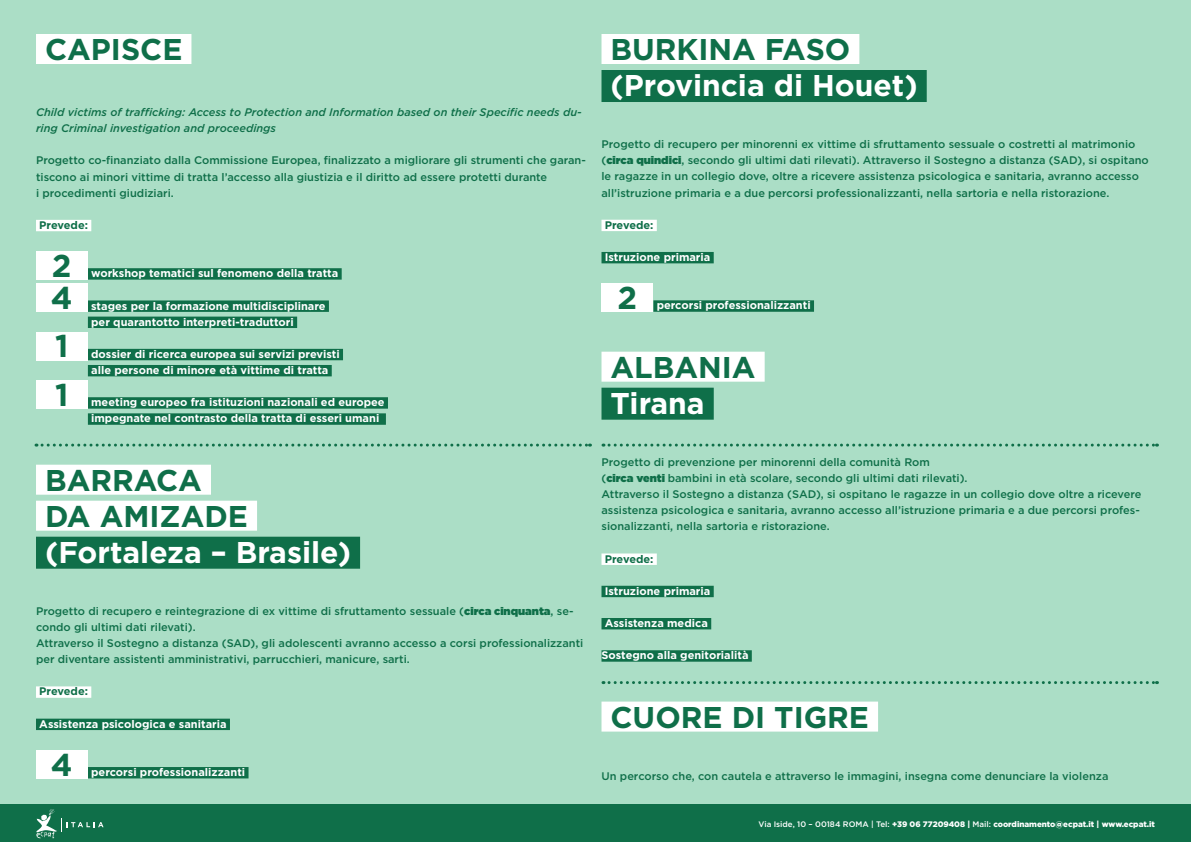
<style>
.page{position:relative;width:1191px;height:842px;background:#abdec6}
.page>*{position:absolute;margin:0;border:0;box-sizing:border-box;transform-origin:0 0}
.t1{font:700 31.6px "Gotham";color:#0f6f49}
.t2{font:700 30px/36px "Gotham";color:#fff}
.t3{font:700 30px/36px "Gotham";color:#0f6f49}
.t4{font:500 11px/16.1px "Gotham";color:#0f6f49}
.t5{font:700 11px/16.1px "Gotham";color:#fff}
.t6{font:italic 500 11px/16.1px "Gotham";color:#0f6f49}
.t7{font:700 11px "Gotham";letter-spacing:-.01em;color:#0f6f49}
.t8{font:900 8px "Gotham";color:#fff}
.s1{color:#0f6f49}
.s2{font-weight:900}
.s3{color:#fff}
.s4{font-weight:500}
</style>
<div class="page">
<div style="left:0;top:804px;width:1191px;height:38px;background:#0f6f49"></div>
<svg style="left:36px;top:809px;width:68px;height:29px"></svg>
<div style="left:36px;top:34px;width:155px;height:30px;background:#fff"></div>
<div style="left:36px;top:220px;width:55px;height:11px;background:#fff"></div>
<div style="left:88px;top:268px;width:254px;height:12px;background:#0f6f49"></div>
<div style="left:88px;top:300px;width:241px;height:12px;background:#0f6f49"></div>
<div style="left:88px;top:317px;width:209px;height:11px;background:#0f6f49"></div>
<div style="left:88px;top:349px;width:255px;height:11px;background:#0f6f49"></div>
<div style="left:88px;top:365px;width:244px;height:11px;background:#0f6f49"></div>
<div style="left:88px;top:397px;width:300px;height:12px;background:#0f6f49"></div>
<div style="left:88px;top:413px;width:298px;height:12px;background:#0f6f49"></div>
<div style="left:36px;top:465px;width:175px;height:30px;background:#fff"></div>
<div style="left:36px;top:501px;width:221px;height:30px;background:#fff"></div>
<div style="left:36px;top:537px;width:324px;height:32px;background:#0f6f49"></div>
<div style="left:36px;top:686px;width:55px;height:12px;background:#fff"></div>
<div style="left:36px;top:719px;width:194px;height:11px;background:#0f6f49"></div>
<div style="left:88px;top:767px;width:160px;height:11px;background:#0f6f49"></div>
<div style="left:601px;top:34px;width:258px;height:30px;background:#fff"></div>
<div style="left:601px;top:70px;width:325px;height:32px;background:#0f6f49"></div>
<div style="left:601px;top:220px;width:56px;height:11px;background:#fff"></div>
<div style="left:601px;top:252px;width:112px;height:11px;background:#0f6f49"></div>
<div style="left:653px;top:300px;width:161px;height:12px;background:#0f6f49"></div>
<div style="left:601px;top:352px;width:163px;height:30px;background:#fff"></div>
<div style="left:601px;top:388px;width:112px;height:32px;background:#0f6f49"></div>
<div style="left:601px;top:553px;width:56px;height:12px;background:#fff"></div>
<div style="left:601px;top:586px;width:112px;height:11px;background:#0f6f49"></div>
<div style="left:601px;top:618px;width:110px;height:11px;background:#0f6f49"></div>
<div style="left:601px;top:650px;width:151px;height:12px;background:#0f6f49"></div>
<div style="left:601px;top:702px;width:277px;height:30px;background:#fff"></div>
<div style="left:36px;top:750px;width:52px;height:28px;background:#fff"></div>
<div style="left:601px;top:284px;width:52px;height:28px;background:#fff"></div>
<div style="left:36px;top:251px;width:52px;height:29px;background:#fff"></div>
<div style="left:36px;top:284px;width:52px;height:28px;background:#fff"></div>
<div style="left:36px;top:332px;width:52px;height:28px;background:#fff"></div>
<div style="left:36px;top:380px;width:52px;height:29px;background:#fff"></div>
<svg style="left:36px;top:444px;width:554px;height:3px"></svg>
<svg style="left:603px;top:444px;width:554px;height:3px"></svg>
<svg style="left:603px;top:681px;width:554px;height:3px"></svg>
<p class="t3" style="left:45px;top:31px;width:139px">CAPISCE</p>
<p class="t6" style="left:36px;top:104px;width:547px">Child victims of trafficking: Access to Protection and Information based on their Specific needs du&shy;ring Criminal investigation and proceedings</p>
<p class="t4" style="left:36px;top:152px;width:551px">Progetto co-finanziato dalla Commissione Europea, finalizzato a migliorare gli strumenti che garan&shy;tiscono ai minori vittime di tratta l’accesso alla giustizia e il diritto ad essere protetti durante<br>i procedimenti giudiziari.</p>
<p class="t7" style="left:39px;top:218px;width:50px">Prevede:</p>
<p class="t1" style="left:52px;top:245px;width:21px">2</p>
<p class="t1" style="left:51px;top:277px;width:23px">4</p>
<p class="t1" style="left:55px;top:325px;width:15px">1</p>
<p class="t1" style="left:55px;top:374px;width:15px">1</p>
<p class="t5" style="left:91px;top:265px;width:249px">workshop tematici sul fenomeno della tratta</p>
<p class="t5" style="left:91px;top:297px;width:236px">stages per la formazione multidisciplinare per quarantotto interpreti-traduttori</p>
<p class="t5" style="left:91px;top:346px;width:250px">dossier di ricerca europea sui servizi previsti alle persone di minore età vittime di tratta</p>
<p class="t5" style="left:91px;top:394px;width:295px">meeting europeo fra istituzioni nazionali ed europee impegnate nel contrasto della tratta di esseri umani</p>
<p class="t2" style="left:45px;top:462px;width:307px"><span class="s1">BARRACA<br>DA AMIZADE </span>(Fortaleza – Brasile)</p>
<p class="t4" style="left:36px;top:603px;width:549px">Progetto di recupero e reintegrazione di ex vittime di sfruttamento sessuale (<span class="s2">circa cinquanta</span>, se&shy;condo gli ultimi dati rilevati).<br>Attraverso il Sostegno a distanza (SAD), gli adolescenti avranno accesso a corsi professionalizzanti per diventare assistenti amministrativi, parrucchieri, manicure, sarti.</p>
<p class="t7" style="left:39px;top:684px;width:50px">Prevede:</p>
<p class="t5" style="left:39px;top:716px;width:189px">Assistenza psicologica e sanitaria</p>
<p class="t5" style="left:91px;top:764px;width:155px">percorsi professionalizzanti</p>
<p class="t1" style="left:51px;top:743px;width:23px">4</p>
<p class="t2" style="left:610px;top:31px;width:309px"><span class="s1">BURKINA FASO </span>(Provincia di Houet)</p>
<p class="t4" style="left:601px;top:136px;width:549px">Progetto di recupero per minorenni ex vittime di sfruttamento sessuale o costretti al matrimonio (<span class="s2">circa quindici</span>, secondo gli ultimi dati rilevati). Attraverso il Sostegno a distanza (SAD), si ospitano le ragazze in un collegio dove, oltre a ricevere assistenza psicologica e sanitaria, avranno accesso all’istruzione primaria e a due percorsi professionalizzanti, nella sartoria e nella ristorazione.</p>
<p class="t7" style="left:605px;top:218px;width:50px">Prevede:</p>
<p class="t5" style="left:605px;top:249px;width:107px">Istruzione primaria</p>
<p class="t5" style="left:656px;top:297px;width:155px">percorsi professionalizzanti</p>
<p class="t1" style="left:617px;top:277px;width:21px">2</p>
<p class="t3" style="left:610px;top:349px;width:147px">ALBANIA<br><span class="s3">Tirana</span></p>
<p class="t4" style="left:601px;top:454px;width:541px">Progetto di prevenzione per minorenni della comunità Rom<br>(<span class="s2">circa venti</span> bambini in età scolare, secondo gli ultimi dati rilevati).<br>Attraverso il Sostegno a distanza (SAD), si ospitano le ragazze in un collegio dove oltre a ricevere assistenza psicologica e sanitaria, avranno accesso all’istruzione primaria e a due percorsi profes&shy;sionalizzanti, nella sartoria e ristorazione.</p>
<p class="t7" style="left:605px;top:551px;width:50px">Prevede:</p>
<p class="t5" style="left:605px;top:583px;width:107px">Istruzione primaria</p>
<p class="t5" style="left:605px;top:615px;width:105px">Assistenza medica</p>
<p class="t5" style="left:601px;top:647px;width:148px">Sostegno alla genitorialità</p>
<p class="t3" style="left:610px;top:699px;width:260px">CUORE DI TIGRE</p>
<p class="t4" style="left:601px;top:768px;width:508px">Un percorso che, con cautela e attraverso le immagini, insegna come denunciare la violenza</p>
<p class="t8" style="left:758px;top:819px;width:398px"><span class="s4">Via Iside, 10 – 00184 ROMA | Tel:</span> +39 06 77209408 | <span class="s4">Mail:</span> coordinamento@ecpat.it | www.ecpat.it</p>
</div>
